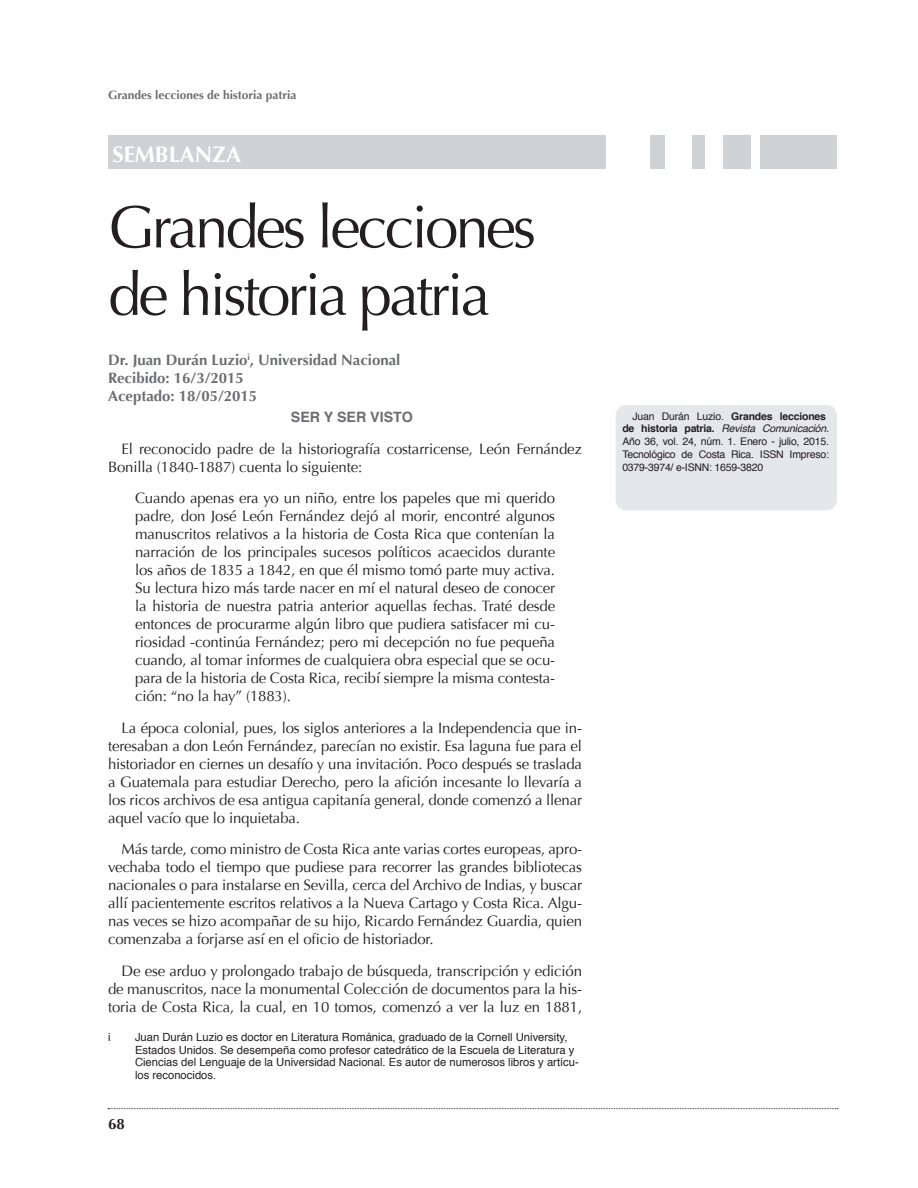
<style>
.page{position:relative;width:918px;height:1188px;background:#fff}
.page>*{position:absolute;margin:0;border:0;box-sizing:border-box;transform-origin:0 0}
.Titulo{font:60px/67.5px "Optima";letter-spacing:-.05em;color:#231f20}
.t1{font:700 22.5px "Optima";color:#fff}
.t2{font:15px/18px "Optima";letter-spacing:-.01em;color:#231f20;text-align:justify}
.Credito{font:700 15px/18px "Optima";color:#6c6d70}
.t3{font:700 15px "Optima";color:#231f20}
.Subtitulo{font:700 14.25px "Helvetica";color:#6c6d70}
.t4{font:700 12px "Optima";color:#6c6d70}
.Notas{font:11.25px/12.8px "Helvetica";color:#231f20}
.Ficha{font:10.5px/12.8px "Helvetica";letter-spacing:-.02em;color:#231f20}
.s1{font-weight:700}
.s2{font-style:italic}
</style>
<div class="page">
<svg style="left:108px;top:1108px;width:730px;height:1px"></svg>
<div style="left:616px;top:405px;width:221px;height:105px;background:#e6e7e9;border-radius:11px"></div>
<div style="left:108px;top:135px;width:729px;height:33px;background:#d1d2d4"></div>
<div style="left:606px;top:130px;width:44px;height:40px;background:#fff"></div>
<div style="left:665px;top:130px;width:27px;height:40px;background:#fff"></div>
<div style="left:706px;top:130px;width:17px;height:40px;background:#fff"></div>
<div style="left:751px;top:130px;width:8px;height:40px;background:#fff"></div>
<p class="t4" style="left:108px;top:88px;width:190px">Grandes lecciones de historia patria</p>
<p class="t1" style="left:112px;top:141px;width:130px">SEMBLANZA</p>
<p class="Titulo" style="left:108px;top:194px;width:430px">Grandes lecciones de historia patria</p>
<p class="Credito" style="left:108px;top:351px;width:294px">Dr. Juan Durán Luzio<sup>i</sup>, Universidad Nacional<br>Recibido: 16/3/2015</p>
<p class="Credito" style="left:108px;top:387px;width:151px">Aceptado: 18/05/2015</p>
<p class="Subtitulo" style="left:291px;top:406px;width:123px">SER Y SER VISTO</p>
<p class="t2" style="left:108px;top:440px;width:476px;text-indent:14px">El reconocido padre de la historiografía costarricense, León Fernández<br>Bonilla (1840-1887) cuenta lo siguiente:</p>
<p class="t2" style="left:135px;top:490px;width:422px">Cuando apenas era yo un niño, entre los papeles que mi querido padre, don José León Fernández dejó al morir, encontré algunos manuscritos relativos a la historia de Costa Rica que contenían la narración de los principales sucesos políticos acaecidos durante los años de 1835 a 1842, en que él mismo tomó parte muy activa.<br>Su lectura hizo más tarde nacer en mí el natural deseo de conocer la historia de nuestra patria anterior aquellas fechas. Traté desde entonces de procurarme algún libro que pudiera satisfacer mi cu&shy;riosidad -continúa Fernández; pero mi decepción no fue pequeña cuando, al tomar informes de cualquiera obra especial que se ocu&shy;para de la historia de Costa Rica, recibí siempre la misma contesta&shy;ción: “no la hay” (1883).</p>
<p class="t2" style="left:108px;top:719px;width:476px;text-indent:14px">La época colonial, pues, los siglos anteriores a la Independencia que in&shy;teresaban a don León Fernández, parecían no existir. Esa laguna fue para el historiador en ciernes un desafío y una invitación. Poco después se traslada a Guatemala para estudiar Derecho, pero la afición incesante lo llevaría a los ricos archivos de esa antigua capitanía general, donde comenzó a llenar aquel vacío que lo inquietaba.</p>
<p class="t2" style="left:108px;top:841px;width:476px;text-indent:14px">Más tarde, como ministro de Costa Rica ante varias cortes europeas, apro&shy;vechaba todo el tiempo que pudiese para recorrer las grandes bibliotecas nacionales o para instalarse en Sevilla, cerca del Archivo de Indias, y buscar allí pacientemente escritos relativos a la Nueva Cartago y Costa Rica. Algu&shy;nas veces se hizo acompañar de su hijo, Ricardo Fernández Guardia, quien comenzaba a forjarse así en el oficio de historiador.</p>
<p class="t2" style="left:108px;top:962px;width:476px;text-indent:14px">De ese arduo y prolongado trabajo de búsqueda, transcripción y edición de manuscritos, nace la monumental Colección de documentos para la his&shy;toria de Costa Rica, la cual, en 10 tomos, comenzó a ver la luz en 1881,</p>
<p class="Notas" style="left:108px;top:1031px;width:4px">i</p>
<p class="Notas" style="left:135px;top:1031px;width:445px">Juan Durán Luzio es doctor en Literatura Románica, graduado de la Cornell University, Estados Unidos. Se desempeña como profesor catedrático de la Escuela de Literatura y Ciencias del Lenguaje de la Universidad Nacional. Es autor de numerosos libros y artícu&shy;los reconocidos.</p>
<p class="t3" style="left:108px;top:1115px;width:18px">68</p>
<p class="Ficha" style="left:622px;top:410px;width:208px;text-indent:10px">Juan Durán Luzio. <span class="s1">Grandes lecciones de historia patria.</span> <span class="s2">Revista Comunicación.<br></span>Año 36, vol. 24, núm. 1. Enero - julio, 2015.<br>Tecnológico de Costa Rica. ISSN Impreso:<br>0379-3974/ e-ISNN: 1659-3820</p>
</div>
